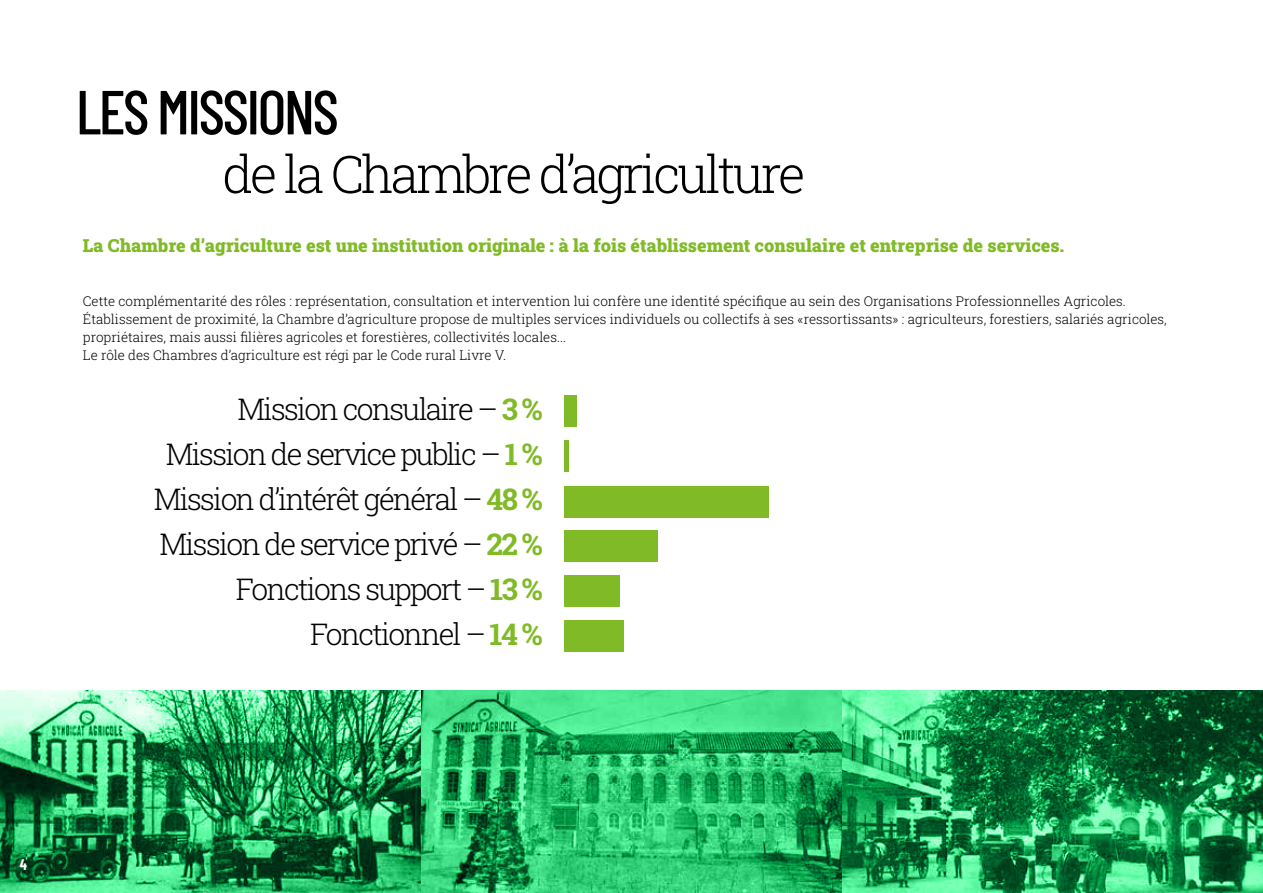
<style>
.page{position:relative;width:1263px;height:893px;background:#fff}
.page>*{position:absolute;margin:0;border:0;box-sizing:border-box;transform-origin:0 0}
.t1{font:500 62.1px "Barlow Condensed";letter-spacing:-.04em;color:#000}
.t2{font:300 51.75px "Roboto Slab";letter-spacing:-.06em;color:#000}
.t3{font:300 30px/45px "Roboto Slab";letter-spacing:-.06em;color:#000;text-align:right}
.t4{font:18px "Roboto Slab";color:#80ba27}
.t5{font:700 15px "Barlow Condensed";color:#fff}
.t6{font:300 13.5px/18px "Roboto Slab";color:#000}
.s1{font-weight:400;color:#80ba27}
</style>
<div class="page">
<img style="left:0;top:691px;width:421px;height:202px">
<svg style="left:421px;top:691px;width:421px;height:202px;background:#2abd6c"></svg>
<svg style="left:842px;top:691px;width:421px;height:202px;background:#1c8f50"></svg>
<div style="left:564px;top:395px;width:13px;height:32px;background:#80ba27"></div>
<div style="left:564px;top:530px;width:94px;height:31px;background:#80ba27"></div>
<hr style="left:564px;top:440px;width:4px;height:32px;background:#80ba27">
<div style="left:564px;top:575px;width:55px;height:31px;background:#80ba27"></div>
<div style="left:564px;top:486px;width:204px;height:32px;background:#80ba27"></div>
<div style="left:564px;top:620px;width:60px;height:32px;background:#80ba27"></div>
<h1 class="t1" style="left:76px;top:68px;width:265px">LES MISSIONS</h1>
<h2 class="t2" style="left:223px;top:139px;width:584px">de la Chambre d’agriculture</h2>
<h3 class="t4" style="left:83px;top:233px;width:983px">La Chambre d’agriculture est une institution originale : à la fois établissement consulaire et entreprise de services.</h3>
<p class="t6" style="left:83px;top:292px;width:1085px">Cette complémentarité des rôles : représentation, consultation et intervention lui confère une identité spécifique au sein des Organisations Professionnelles Agricoles.<br>Établissement de proximité, la Chambre d’agriculture propose de multiples services individuels ou collectifs à ses «ressortissants» : agriculteurs, forestiers, salariés agricoles, propriétaires, mais aussi filières agricoles et forestières, collectivités locales...<br>Le rôle des Chambres d’agriculture est régi par le Code rural Livre V.</p>
<h3 class="t3" style="left:154px;top:386px;width:391px">Mission consulaire – <span class="s1">3 %<br></span>Mission de service public – <span class="s1">1 %<br></span>Mission d’intérêt général – <span class="s1">48 %<br></span>Mission de service privé – <span class="s1">22 %<br></span>Fonctions support – <span class="s1">13 %<br></span>Fonctionnel – <span class="s1">14 %</span></h3>
<p class="t5" style="left:20px;top:855px;width:9px">4</p>
</div>
